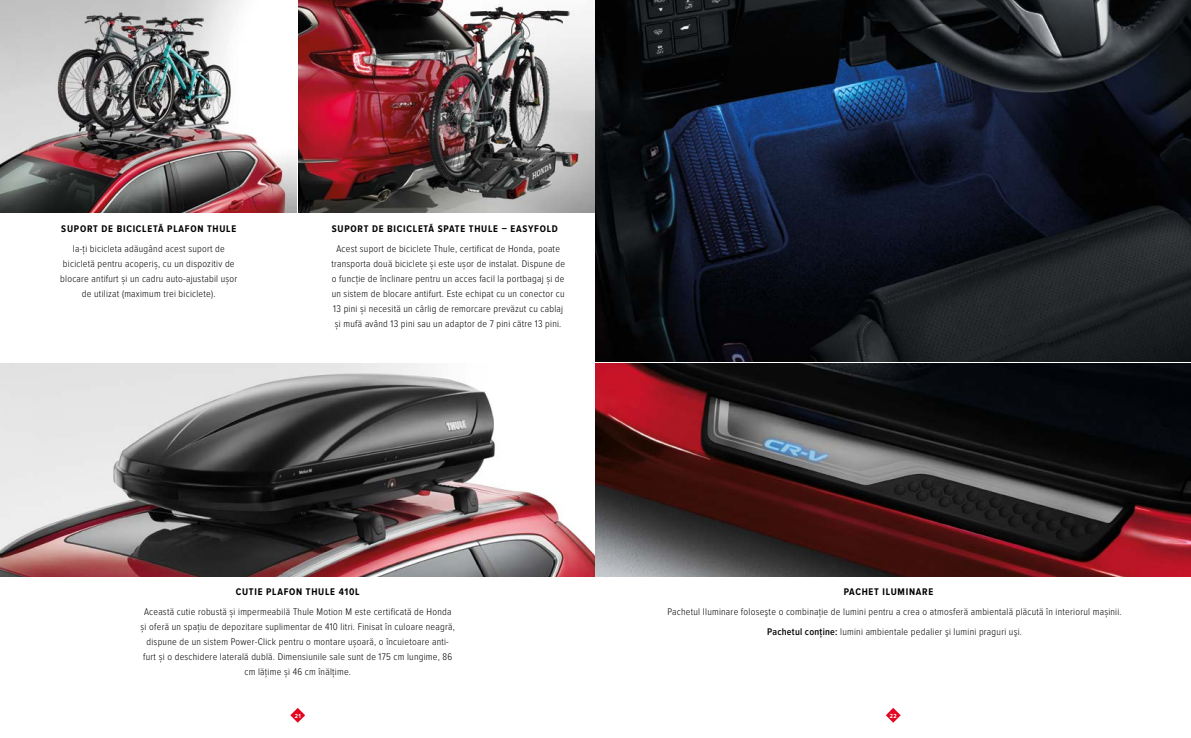
<style>
.page{position:relative;width:1191px;height:738px;background:#fff}
.page>*{position:absolute;margin:0;border:0;box-sizing:border-box;transform-origin:0 0}
.t1{font:300 10px/15px "Proxima Nova Cond";letter-spacing:.025em;color:#000;text-align:center}
.t2{font:700 10px "Proxima Nova Cond";letter-spacing:.075em;color:#000}
.t3{font:700 6.1px "Proxima Nova Cond";color:#fff}
.s1{font-weight:600}
</style>
<div class="page">
<img style="left:0;top:363px;width:595px;height:212px">
<img style="left:0;top:0;width:297px;height:213px">
<img style="left:299px;top:0;width:296px;height:213px">
<img style="left:595px;top:363px;width:596px;height:212px">
<img style="left:595px;top:0;width:596px;height:361px">
<svg style="left:290px;top:708px;width:15px;height:14px"></svg>
<svg style="left:886px;top:708px;width:14px;height:14px"></svg>
<p class="t2" style="left:61px;top:223px;width:176px">SUPORT DE BICICLETĂ PLAFON THULE</p>
<p class="t1" style="left:60px;top:241px;width:178px">Ia-ți bicicleta adăugând acest suport de bicicletă pentru acoperiș, cu un dispozitiv de blocare antifurt și un cadru auto-ajustabil ușor de utilizat (maximum trei biciclete).</p>
<p class="t2" style="left:332px;top:223px;width:227px">SUPORT DE BICICLETĂ SPATE THULE – EASYFOLD</p>
<p class="t1" style="left:331px;top:241px;width:235px">Acest suport de biciclete Thule, certificat de Honda, poate transporta două biciclete și este ușor de instalat. Dispune de o funcție de înclinare pentru un acces facil la portbagaj și de un sistem de blocare antifurt. Este echipat cu un conector cu 13 pini și necesită un cârlig de remorcare prevăzut cu cablaj și mufă având 13 pini sau un adaptor de 7 pini către 13 pini.</p>
<p class="t2" style="left:236px;top:586px;width:125px">CUTIE PLAFON THULE 410L</p>
<p class="t1" style="left:141px;top:604px;width:316px">Această cutie robustă și impermeabilă Thule Motion M este certificată de Honda și oferă un spațiu de depozitare suplimentar de 410 litri. Finisat în culoare neagră, dispune de un sistem Power-Click pentru o montare ușoară, o încuietoare anti&shy;furt și o deschidere laterală dublă. Dimensiunile sale sunt de 175 cm lungime, 86 cm lățime și 46 cm înălțime.</p>
<p class="t2" style="left:843px;top:586px;width:91px">PACHET ILUMINARE</p>
<p class="t1" style="left:667px;top:601px;width:456px;line-height:20px">Pachetul Iluminare foloseşte o combinație de lumini pentru a crea o atmosferă ambientală plăcută în interiorul mașinii.<br><span class="s1">Pachetul conţine:</span> lumini ambientale pedalier şi lumini praguri uşi.</p>
<p class="t3" style="left:295px;top:711px;width:7px">21</p>
<p class="t3" style="left:890px;top:711px;width:8px">22</p>
</div>
